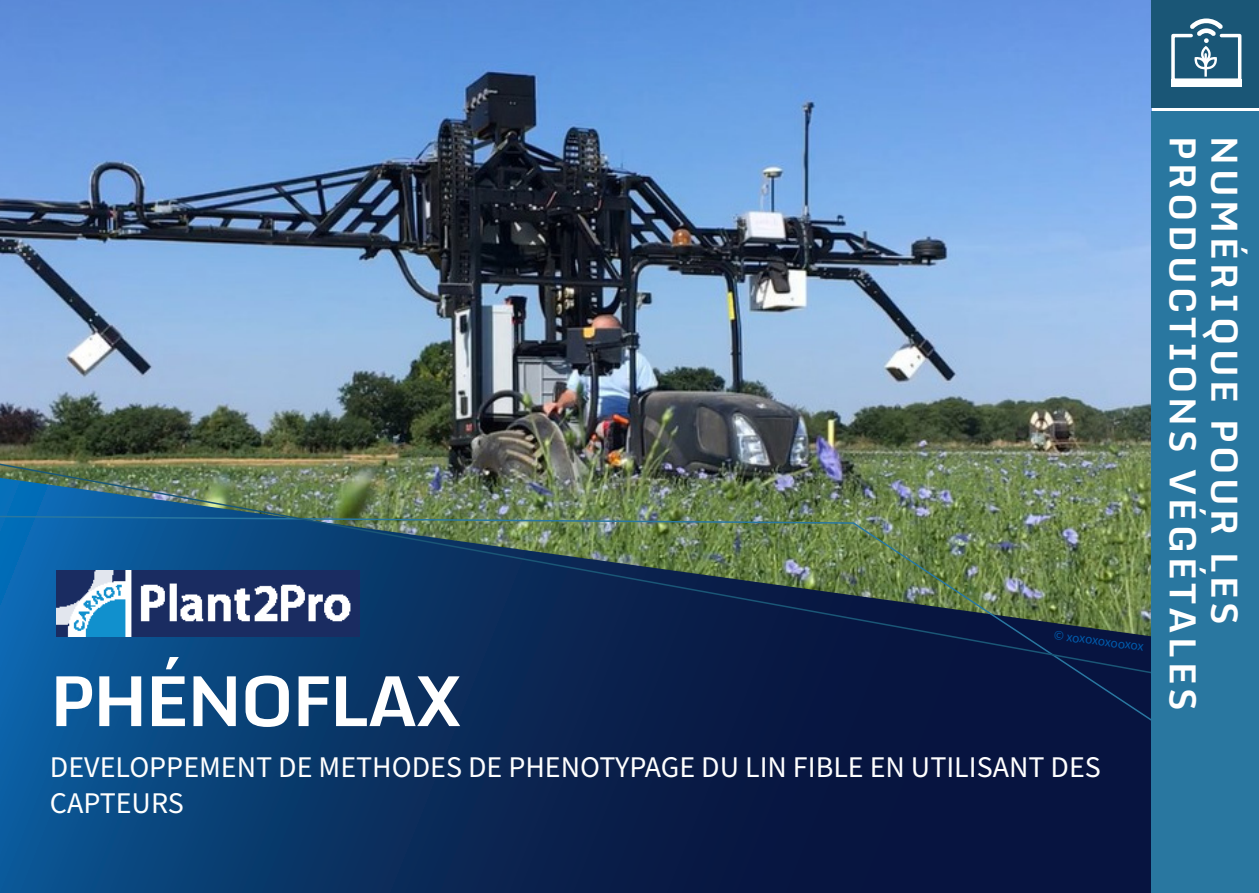
<style>
.page{position:relative;width:1259px;height:893px;background:#fff}
.page>*{position:absolute;margin:0;border:0;box-sizing:border-box;transform-origin:0 0}
.t1{font:700 69px "Monda";letter-spacing:-.03em;color:#fff}
.t2{font:700 36px "Monda";letter-spacing:.1em;color:#fff}
.t3{font:30px/36px "Source Sans Pro";color:#fff}
.t4{font:13.5px "Source Sans Pro";color:#015aaa}
</style>
<div class="page">
<img style="left:0;top:0;width:1151px;height:455px">
<svg style="left:0;top:724px;width:1151px;height:169px;background:#082858"></svg>
<svg style="left:0;top:674px;width:1151px;height:50px;background:#092b5c"></svg>
<img style="left:0;top:455px;width:1151px;height:219px">
<img style="left:56px;top:571px;width:303px;height:66px">
<div style="left:1151px;top:111px;width:108px;height:782px;background:#2977a0"></div>
<div style="left:1151px;top:0;width:108px;height:108px;background:#1a5676"></div>
<svg style="left:1171px;top:18px;width:71px;height:66px"></svg>
<div style="left:1171px;top:79px;width:70px;height:8px;background:#fff"></div>
<p class="t4" style="left:1055px;top:625px;width:92px;rotate:8deg">© xoxoxoxooxox</p>
<p class="t1" style="left:50px;top:643px;width:413px">PHÉNOFLAX</p>
<p class="t3" style="left:50px;top:750px;width:1052px">DEVELOPPEMENT DE METHODES DE PHENOTYPAGE DU LIN FIBLE EN UTILISANT DES<br>CAPTEURS</p>
<p class="t2" style="left:1213px;top:136px;width:576px;rotate:90deg">PRODUCTIONS VÉGÉTALES</p>
<p class="t2" style="left:1254px;top:136px;width:490px;rotate:90deg">NUMÉRIQUE POUR LES</p>
</div>
